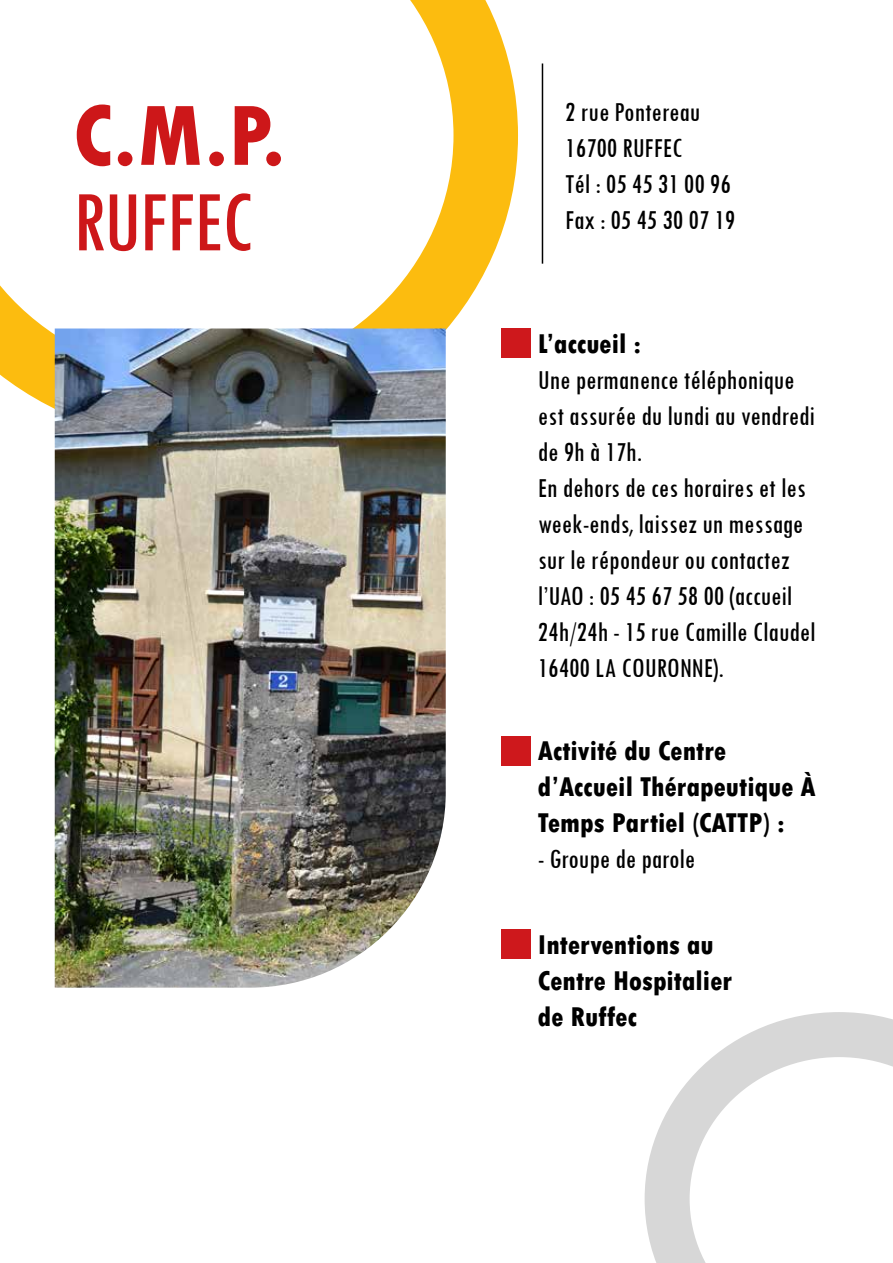
<style>
.page{position:relative;width:893px;height:1263px;background:#fff}
.page>*{position:absolute;margin:0;border:0;box-sizing:border-box;transform-origin:0 0}
.t1{font:800 condensed 90px "Tw Cen";color:#cd1719}
.t2{font:condensed 90px "Tw Cen";letter-spacing:-.02em;color:#cd1719}
.t3{font:condensed 28.5px/36px "Tw Cen";color:#000}
.t4{font:800 condensed 28.5px/36px "Tw Cen";color:#000}
</style>
<div class="page">
<svg style="left:645px;top:1012px;width:248px;height:251px"></svg>
<hr style="left:542px;top:63px;width:1px;height:201px;background:#000">
<svg style="left:0;top:0;width:518px;height:442px"></svg>
<img style="left:55px;top:328px;width:391px;height:660px">
<div style="left:501px;top:736px;width:30px;height:29px;background:#ce181c"></div>
<div style="left:501px;top:328px;width:30px;height:30px;background:#ce181c"></div>
<div style="left:501px;top:929px;width:30px;height:30px;background:#ce181c"></div>
<h1 class="t1" style="left:73px;top:83px;width:214px">C.M.P.</h1>
<h1 class="t2" style="left:73px;top:168px;width:182px">RUFFEC</h1>
<p class="t3" style="left:565px;top:93px;width:172px">2 rue Pontereau<br>16700 RUFFEC<br>Tél : 05 45 31 00 96<br>Fax : 05 45 30 07 19</p>
<p class="t4" style="left:538px;top:326px;width:105px">L’accueil :</p>
<p class="t3" style="left:538px;top:361px;width:279px">Une permanence téléphonique est assurée du lundi au vendredi de 9h à 17h.<br>En dehors de ces horaires et les week-ends, laissez un message sur le répondeur ou contactez l’UAO : 05 45 67 58 00 (accueil<br>24h/24h - 15 rue Camille Claudel<br>16400 LA COURONNE).</p>
<p class="t4" style="left:538px;top:733px;width:279px">Activité du Centre d’Accueil Thérapeutique À<br>Temps Partiel (CATTP) :</p>
<p class="t3" style="left:538px;top:840px;width:159px">- Groupe de parole</p>
<p class="t4" style="left:538px;top:926px;width:196px">Interventions au<br>Centre Hospitalier de Ruffec</p>
</div>
